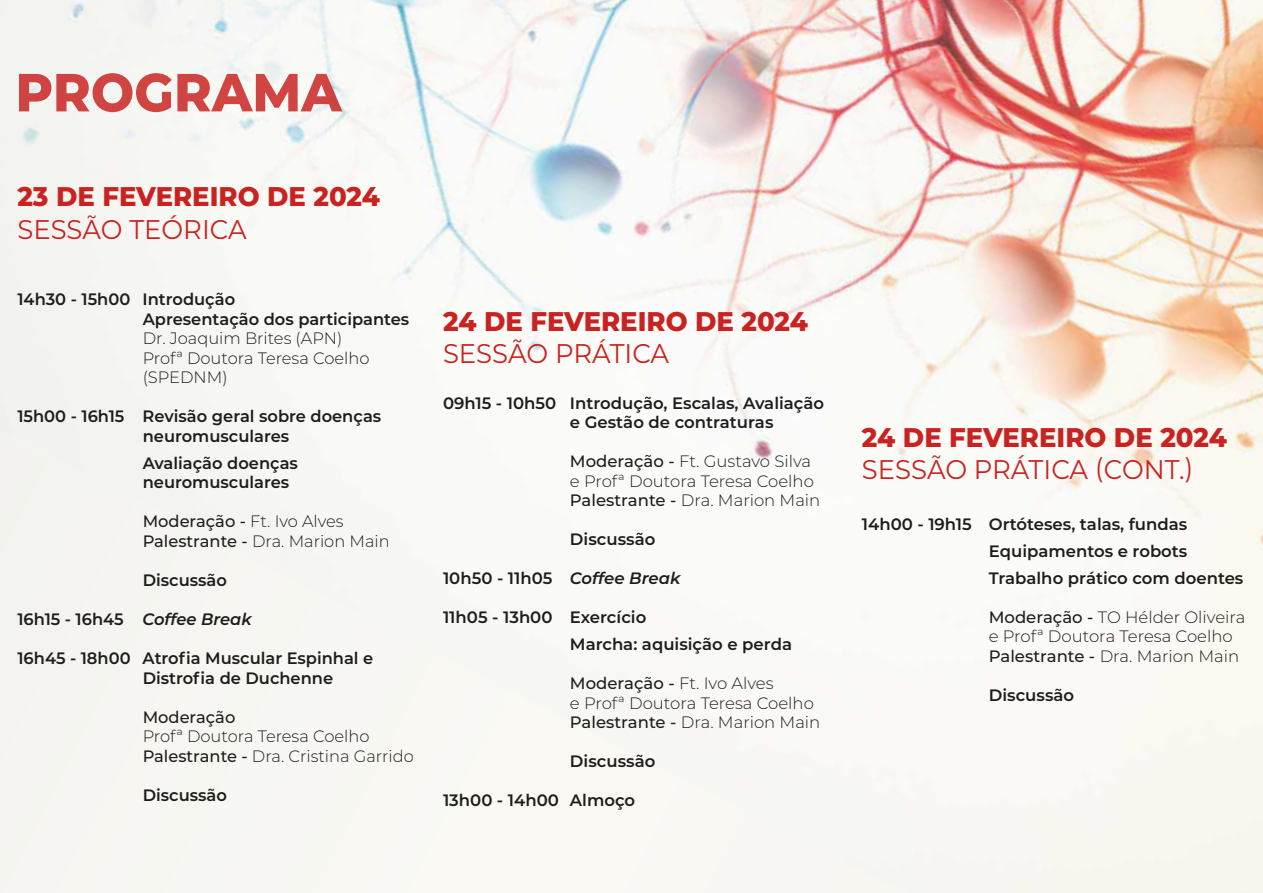
<style>
.page{position:relative;width:1263px;height:893px;background:#fff}
.page>*{position:absolute;margin:0;border:0;box-sizing:border-box;transform-origin:0 0}
.t1{font:800 53.55px "Montserrat";color:#c92321;scale:.96 1}
.t2{font:800 27px "Montserrat";color:#c92321;scale:.96 1}
.t3{font:27px "Montserrat";color:#c92321;scale:.96 1}
.t4{font:600 16.5px/19.5px "Montserrat";color:#1d1d1b}
.t5{font:300 16.5px/19.5px "Montserrat";color:#1d1d1b}
.t6{font:500 16.5px "Montserrat";color:#1d1d1b}
.s1{font-weight:500}
.s2{font-style:italic}
</style>
<div class="page">
<img style="left:0;top:0;width:1263px;height:893px">
<h1 class="t1" style="left:15px;top:53px;width:341px">PROGRAMA</h1>
<h2 class="t2" style="left:17px;top:177px;width:379px">23 DE FEVEREIRO DE 2024</h2>
<h2 class="t3" style="left:17px;top:211px;width:240px">SESSÃO TEÓRICA</h2>
<p class="t4" style="left:143px;top:289px;width:268px;text-indent:-125px">14h30 - 15h00 Introdução<br>Apresentação dos participantes</p>
<p class="t5" style="left:143px;top:328px;width:228px">Dr. Joaquim Brites (APN)<br>Profª Doutora Teresa Coelho (SPEDNM)</p>
<p class="t4" style="left:143px;top:406px;width:240px;text-indent:-125px">15h00 - 16h15 Revisão geral sobre doenças neuromusculares</p>
<p class="t4" style="left:143px;top:452px;width:157px">Avaliação doenças neuromusculares</p>
<p class="t5" style="left:143px;top:511px;width:249px"><span class="s1">Moderação -</span> Ft. Ivo Alves<br><span class="s1">Palestrante -</span> Dra. Marion Main</p>
<p class="t4" style="left:143px;top:570px;width:86px">Discussão</p>
<p class="t4" style="left:17px;top:609px;width:236px">16h15 - 16h45 <span class="s2">Coffee Break</span></p>
<p class="t4" style="left:143px;top:648px;width:232px;text-indent:-125px">16h45 - 18h00 Atrofia Muscular Espinhal e<br>Distrofia de Duchenne</p>
<p class="t6" style="left:143px;top:705px;width:94px">Moderação</p>
<p class="t5" style="left:143px;top:726px;width:273px">Profª Doutora Teresa Coelho<br><span class="s1">Palestrante -</span> Dra. Cristina Garrido</p>
<p class="t4" style="left:143px;top:784px;width:86px">Discussão</p>
<h2 class="t2" style="left:443px;top:302px;width:382px">24 DE FEVEREIRO DE 2024</h2>
<h2 class="t3" style="left:443px;top:335px;width:237px">SESSÃO PRÁTICA</h2>
<p class="t4" style="left:570px;top:392px;width:256px;text-indent:-127px">09h15 - 10h50 Introdução, Escalas, Avaliação e Gestão de contraturas</p>
<p class="t5" style="left:570px;top:451px;width:252px"><span class="s1">Moderação -</span> Ft. Gustavo Silva e Profª Doutora Teresa Coelho<br><span class="s1">Palestrante -</span> Dra. Marion Main</p>
<p class="t4" style="left:570px;top:529px;width:87px">Discussão</p>
<p class="t4" style="left:443px;top:568px;width:239px">10h50 - 11h05 <span class="s2">Coffee Break</span></p>
<p class="t4" style="left:570px;top:603px;width:224px;line-height:27px;text-indent:-127px">11h05 - 13h00 Exercício<br>Marcha: aquisição e perda</p>
<p class="t5" style="left:570px;top:673px;width:252px"><span class="s1">Moderação -</span> Ft. Ivo Alves<br>e Profª Doutora Teresa Coelho<br><span class="s1">Palestrante -</span> Dra. Marion Main</p>
<p class="t4" style="left:570px;top:751px;width:87px">Discussão</p>
<p class="t4" style="left:443px;top:790px;width:194px">13h00 - 14h00 Almoço</p>
<h2 class="t2" style="left:862px;top:417px;width:382px">24 DE FEVEREIRO DE 2024</h2>
<h2 class="t3" style="left:862px;top:451px;width:347px">SESSÃO PRÁTICA (CONT.)</h2>
<p class="t4" style="left:989px;top:510px;width:256px;line-height:27px;text-indent:-127px">14h00 - 19h15 Ortóteses, talas, fundas<br>Equipamentos e robots<br>Trabalho prático com doentes</p>
<p class="t5" style="left:989px;top:607px;width:258px"><span class="s1">Moderação -</span> TO Hélder Oliveira e Profª Doutora Teresa Coelho<br><span class="s1">Palestrante -</span> Dra. Marion Main</p>
<p class="t4" style="left:989px;top:684px;width:87px">Discussão</p>
</div>
